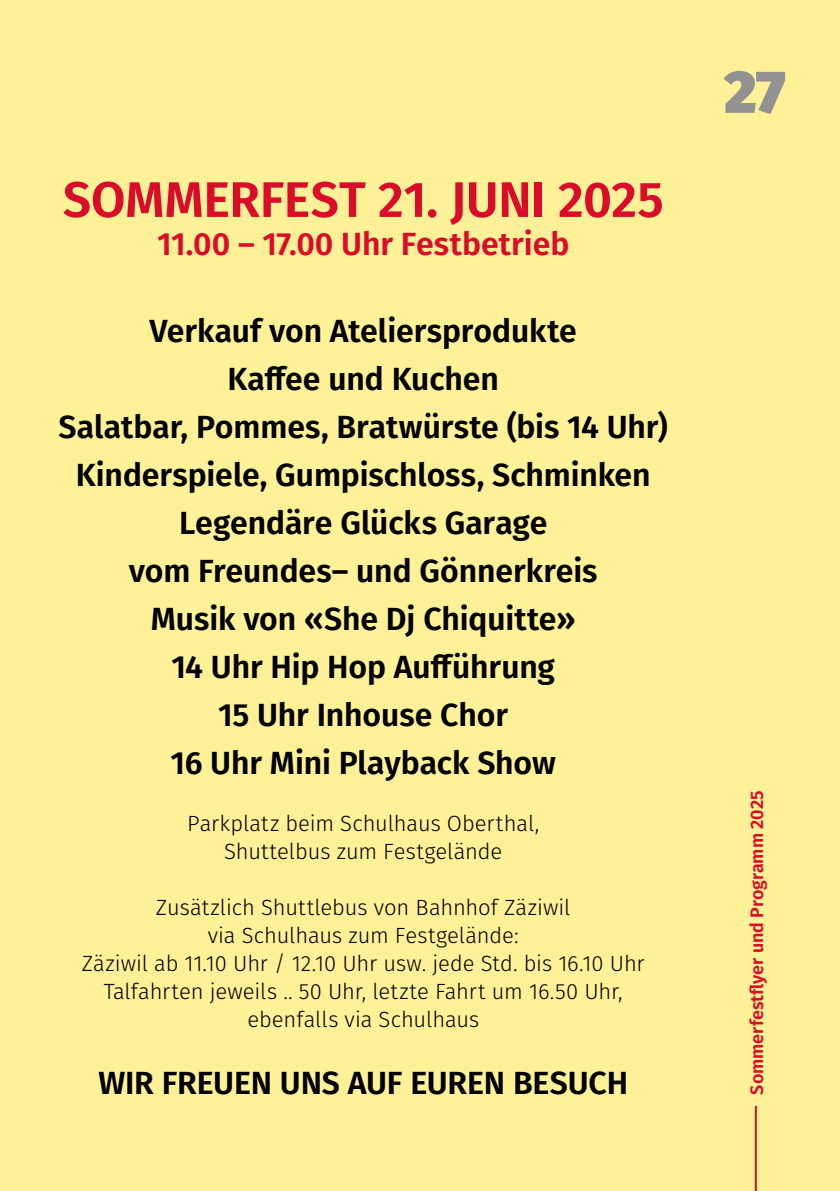
<style>
.page{position:relative;width:840px;height:1191px;background:#fff}
.page>*{position:absolute;margin:0;border:0;box-sizing:border-box;transform-origin:0 0}
.t1{font:900 60px "Fira Sans";color:#929292}
.t2{font:600 50px "Fira Sans";letter-spacing:-.005em;color:#db0c29}
.t3{font:600 32px/48px "Fira Sans";letter-spacing:-.005em;color:#000;text-align:center}
.t4{font:600 32px "Fira Sans";color:#db0c29}
.t5{font:300 22px/28px "Fira Sans";color:#000;text-align:center}
.t6{font:600 18px "Fira Sans";color:#db0c29}
</style>
<div class="page">
<div style="left:0;top:0;width:839px;height:1191px;background:#fff198"></div>
<hr style="left:754px;top:1106px;width:2px;height:85px;background:#db0c29">
<h2 class="t2" style="left:63px;top:158px;width:602px">SOMMERFEST 21. JUNI 2025</h2>
<p class="t4" style="left:157px;top:218px;width:413px">11.00 – 17.00 Uhr Festbetrieb</p>
<p class="t3" style="left:59px;top:305px;width:610px">Verkauf von Ateliersprodukte<br>Kaffee und Kuchen<br>Salatbar, Pommes, Bratwürste (bis 14 Uhr)<br>Kinderspiele, Gumpischloss, Schminken<br>Legendäre Glücks Garage<br>vom Freundes– und Gönnerkreis<br>Musik von «She Dj Chiquitte»<br>14 Uhr Hip Hop Aufführung<br>15 Uhr Inhouse Chor<br>16 Uhr Mini Playback Show</p>
<p class="t5" style="left:187px;top:809px;width:353px">Parkplatz beim Schulhaus Oberthal,<br>Shuttelbus zum Festgelände</p>
<p class="t5" style="left:82px;top:893px;width:564px">Zusätzlich Shuttlebus von Bahnhof Zäziwil<br>via Schulhaus zum Festgelände:<br>Zäziwil ab 11.10 Uhr / 12.10 Uhr usw. jede Std. bis 16.10 Uhr Talfahrten jeweils .. 50 Uhr, letzte Fahrt um 16.50 Uhr, ebenfalls via Schulhaus</p>
<p class="t3" style="left:98px;top:1057px;width:531px">WIR FREUEN UNS AUF EUREN BESUCH</p>
<h1 class="t1" style="left:723px;top:37px;width:63px">27</h1>
<p class="t6" style="left:741px;top:1094px;width:305px;rotate:-90deg">Sommerfestflyer und Programm 2025</p>
</div>
